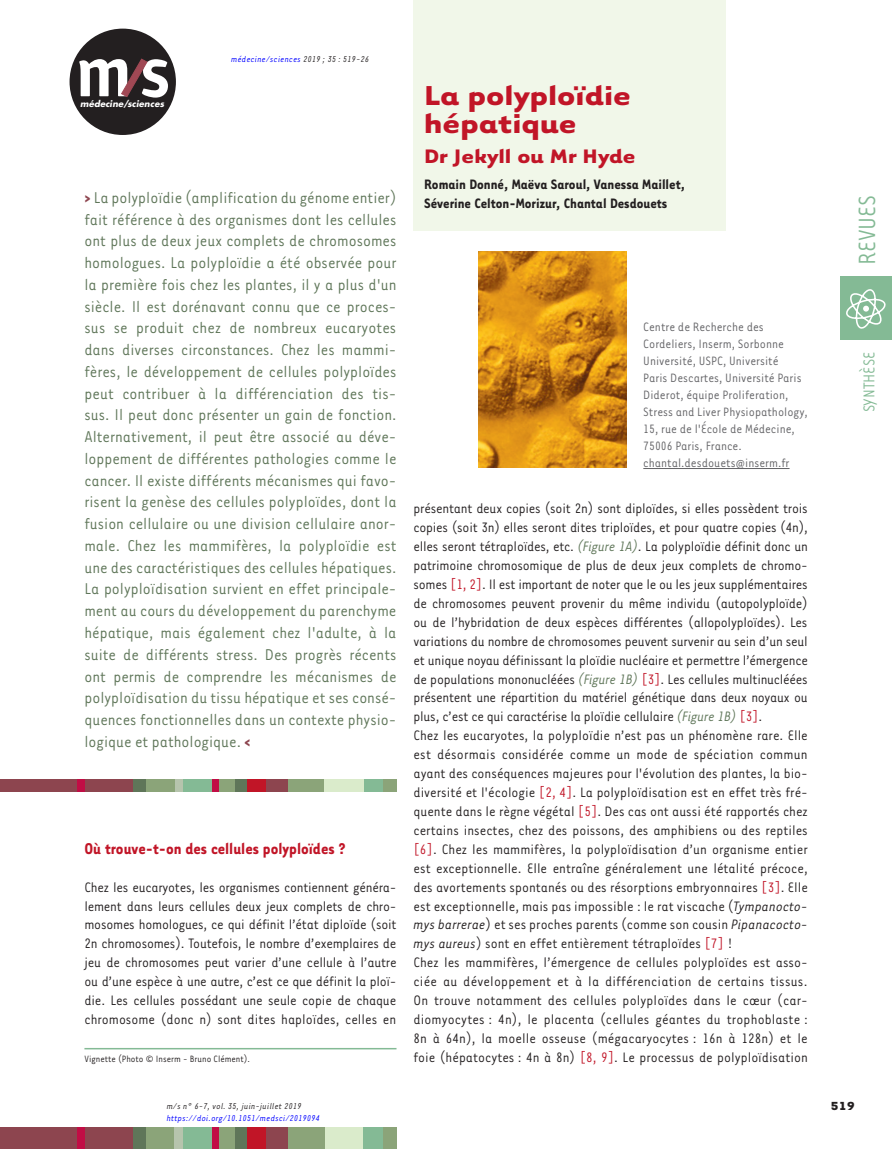
<style>
.page{position:relative;width:892px;height:1149px;background:#fff}
.page>*{position:absolute;margin:0;border:0;box-sizing:border-box;transform-origin:0 0}
.t1{font:700 31.5px/28.2px "Tarzana Wide";color:#c11527}
.t2{font:27px "Tarzana Narrow";color:#84ba95}
.t3{font:700 22.5px "Tarzana Wide";color:#c11527}
.t4{font:18px/21.8px "Tarzana Narrow";color:#5f7659;text-align:justify}
.t5{font:700 18px "Tarzana Narrow";color:#c11527}
.t6{font:18px "Tarzana Narrow";color:#84ba95}
.t7{font:15.75px/18.9px "Tarzana Narrow";color:#231f20}
.t8{font:700 15.75px/18.9px "Tarzana Narrow";color:#231f20}
.t9{font:13.95px/17px "Tarzana Narrow";color:#636366}
.t10{font:700 13.5px "Tarzana Wide";color:#231f20}
.t11{font:10.5px "Tarzana Narrow";color:#231f20}
.t12{font:italic 9.75px "Tarzana Narrow";letter-spacing:.025em;color:#00f}
.t13{font:italic 9.75px "Tarzana Narrow";letter-spacing:.025em;color:#231f20}
.t14{font:italic 700 8.55px "Futura";letter-spacing:.01em;color:#fff}
.s1{color:#231f20}
.s2{font-weight:700;color:#8d454f}
.s3{font-style:italic;color:#5f7659}
.s4{color:#c11527}
.s5{font-style:italic}
</style>
<div class="page">
<div style="left:0;top:1126px;width:133px;height:22px;background:#8d454f"></div>
<div style="left:234px;top:1126px;width:13px;height:22px;background:#5f7659"></div>
<div style="left:77px;top:1126px;width:8px;height:22px;background:#c10d45"></div>
<div style="left:133px;top:1126px;width:21px;height:22px;background:#5f7659"></div>
<div style="left:146px;top:1126px;width:30px;height:22px;background:#8ba479"></div>
<div style="left:174px;top:1126px;width:9px;height:22px;background:#b6c4ad"></div>
<div style="left:183px;top:1126px;width:29px;height:22px;background:#84ba95"></div>
<div style="left:216px;top:1126px;width:19px;height:22px;background:#8ba479"></div>
<div style="left:212px;top:1126px;width:6px;height:22px;background:#c10d45"></div>
<div style="left:247px;top:1126px;width:27px;height:22px;background:#c11527"></div>
<div style="left:286px;top:1126px;width:39px;height:22px;background:#8ba479"></div>
<div style="left:266px;top:1126px;width:21px;height:22px;background:#8d454f"></div>
<div style="left:325px;top:1126px;width:39px;height:22px;background:#daebcb"></div>
<div style="left:363px;top:1126px;width:21px;height:22px;background:#84ba95"></div>
<div style="left:383px;top:1126px;width:13px;height:22px;background:#8ba479"></div>
<div style="left:839px;top:276px;width:52px;height:64px;background:#84ba95"></div>
<svg style="left:846px;top:289px;width:39px;height:39px"></svg>
<div style="left:69px;top:29px;width:107px;height:106px;background:#231f20;border-radius:50%"></div>
<svg style="left:79px;top:59px;width:89px;height:39px"></svg>
<div style="left:413px;top:0;width:312px;height:230px;background:#f1f7e9"></div>
<div style="left:0;top:778px;width:133px;height:13px;background:#8d454f"></div>
<div style="left:133px;top:778px;width:16px;height:13px;background:#5f7659"></div>
<div style="left:234px;top:778px;width:13px;height:13px;background:#5f7659"></div>
<div style="left:146px;top:778px;width:30px;height:13px;background:#8ba479"></div>
<div style="left:180px;top:778px;width:32px;height:13px;background:#84ba95"></div>
<div style="left:363px;top:778px;width:20px;height:13px;background:#84ba95"></div>
<div style="left:216px;top:778px;width:19px;height:13px;background:#8ba479"></div>
<div style="left:382px;top:778px;width:14px;height:13px;background:#8ba479"></div>
<div style="left:286px;top:778px;width:38px;height:13px;background:#8ba479"></div>
<div style="left:324px;top:778px;width:39px;height:13px;background:#daebcb"></div>
<div style="left:175px;top:778px;width:7px;height:13px;background:#b6c4ad"></div>
<div style="left:77px;top:778px;width:7px;height:13px;background:#c10d45"></div>
<div style="left:212px;top:778px;width:6px;height:13px;background:#c10d45"></div>
<div style="left:247px;top:778px;width:27px;height:13px;background:#c11527"></div>
<div style="left:266px;top:778px;width:21px;height:13px;background:#8d454f"></div>
<hr style="left:643px;top:468px;width:146px;height:1px;background:#636366">
<img style="left:478px;top:252px;width:148px;height:215px">
<hr style="left:84px;top:1047px;width:312px;height:2px;background:#84ba95">
<p class="t14" style="left:80px;top:98px;width:85px">médecine/sciences</p>
<p class="t12" style="left:231px;top:53px;width:139px">médecine/sciences <span class="s1">2019 ; 35 : 519-26</span></p>
<p class="t4" style="left:84px;top:186px;width:313px"><span class="s2">&gt;</span> La polyploïdie (amplification du génome entier) fait référence à des organismes dont les cellules ont plus de deux jeux complets de chromosomes homologues. La polyploïdie a été observée pour la première fois chez les plantes, il y a plus d'un siècle. Il est dorénavant connu que ce proces&shy;sus se produit chez de nombreux eucaryotes dans diverses circonstances. Chez les mammi&shy;fères, le développement de cellules polyploïdes peut contribuer à la différenciation des tis&shy;sus. Il peut donc présenter un gain de fonction.<br>Alternativement, il peut être associé au déve&shy;loppement de différentes pathologies comme le cancer. Il existe différents mécanismes qui favo&shy;risent la genèse des cellules polyploïdes, dont la fusion cellulaire ou une division cellulaire anor&shy;male. Chez les mammifères, la polyploïdie est une des caractéristiques des cellules hépatiques.<br>La polyploïdisation survient en effet principale&shy;ment au cours du développement du parenchyme hépatique, mais également chez l'adulte, à la suite de différents stress. Des progrès récents ont permis de comprendre les mécanismes de polyploïdisation du tissu hépatique et ses consé&shy;quences fonctionnelles dans un contexte physio&shy;logique et pathologique. <span class="s2">&lt;</span></p>
<p class="t5" style="left:84px;top:836px;width:262px">Où trouve-t-on des cellules polyploïdes ?</p>
<p class="t7" style="left:84px;top:876px;width:314px;text-align:justify">Chez les eucaryotes, les organismes contiennent généra&shy;lement dans leurs cellules deux jeux complets de chro&shy;mosomes homologues, ce qui définit l’état diploïde (soit 2n chromosomes). Toutefois, le nombre d’exemplaires de jeu de chromosomes peut varier d’une cellule à l’autre ou d’une espèce à une autre, c’est ce que définit la ploï&shy;die. Les cellules possédant une seule copie de chaque chromosome (donc n) sont dites haploï des, celles en</p>
<p class="t11" style="left:84px;top:1052px;width:167px">Vignette (Photo © Inserm - Bruno Clément).</p>
<p class="t13" style="left:167px;top:1099px;width:136px">m/s n° 6-7, vol. 35, juin-juillet 2019</p>
<p class="t12" style="left:167px;top:1111px;width:155px">https://doi.org/10.1051/medsci/2019094</p>
<h1 class="t1" style="left:424px;top:79px;width:208px">La polyploïdie hépatique</h1>
<h3 class="t3" style="left:424px;top:142px;width:213px">Dr Jekyll ou Mr Hyde</h3>
<p class="t8" style="left:424px;top:174px;width:262px">Romain Donné, Maëva Saroul, Vanessa Maillet,<br>Séverine Celton-Morizur, Chantal Desdouets</p>
<p class="t9" style="left:643px;top:318px;width:166px">Centre de Recherche des<br>Cordeliers, Inserm, Sorbonne<br>Université, USPC, Université<br>Paris Descartes, Université Paris<br>Diderot, équipe Proliferation,<br>Stress and Liver Physiopathology,<br>15, rue de l'École de Médecine,<br>75006 Paris, France. chantal.desdouets@inserm.fr</p>
<p class="t7" style="left:413px;top:498px;width:396px">présentant deux copies (soit 2n) sont diploï des, si elles possèdent trois copies (soit 3n) elles seront dites triploï des, et pour quatre copies (4n), elles seront té traploï des, etc. <span class="s3">(Figure 1A)</span>. La polyploï die définit donc un patrimoine chromosomique de plus de deux jeux complets de chromo&shy;somes <span class="s4">[1, 2]</span>. Il est important de noter que le ou les jeux supplémentaires de chromosomes peuvent provenir du même individu (autopolyploïde) ou de l’hybridation de deux espèces différentes (allopolyploïdes). Les variations du nombre de chromosomes peuvent survenir au sein d’un seul et unique noyau définissant la ploïdie nucléaire et permettre l’émergence de populations mononucléées <span class="s3">(Figure 1B)</span> <span class="s4">[3]</span>. Les cellules multinuclé é es présentent une répartition du matériel génétique dans deux noyaux ou plus, c’est ce qui caractérise la ploïdie cellulaire <span class="s3">(Figure 1B)</span> <span class="s4">[3]</span>.<br>Chez les eucaryotes, la polyploïdie n’est pas un phénomène rare. Elle est désormais considérée comme un mode de spéciation commun ayant des conséquences majeures pour l'évolution des plantes, la bio&shy;diversité et l'écologie <span class="s4">[2, 4]</span>. La polyploï disation est en effet très fré&shy;quente dans le règne végétal <span class="s4">[5]</span>. Des cas ont aussi été rapportés chez certains insectes, chez des poissons, des amphibiens ou des reptiles <span class="s4">[6]</span>. Chez les mammifères, la polyploï disation d’un organisme entier est exceptionnelle. Elle entraîne généralement une létalité précoce, des avortements spontanés ou des résorptions embryonnaires <span class="s4">[3]</span>. Elle est exceptionnelle, mais pas impossible : le rat viscache (<span class="s5">Tympanocto&shy;mys barrerae</span>) et ses proches parents (comme son cousin <span class="s5">Pipanacocto&shy;mys aureus</span>) sont en effet entièrement té traploï des <span class="s4">[7]</span> !<br>Chez les mammifères, l’émergence de cellules polyploïdes est asso&shy;ciée au développement et à la différenciation de certains tissus.<br>On trouve notamment des cellules polyploïdes dans le cœur (car&shy;diomyocytes : 4n), le placenta (cellules géantes du trophoblaste :<br>8n à 64n), la moelle osseuse (mé gacaryocytes : 16n à 128n) et le foie (hé patocytes : 4n à 8n) <span class="s4">[8, 9]</span>. Le processus de polyploï disation</p>
<h2 class="t2" style="left:850px;top:265px;width:71px;rotate:-90deg">REVUES</h2>
<p class="t6" style="left:858px;top:412px;width:62px;rotate:-90deg">SYNTHÈSE</p>
<p class="t10" style="left:830px;top:1096px;width:26px">519</p>
</div>
